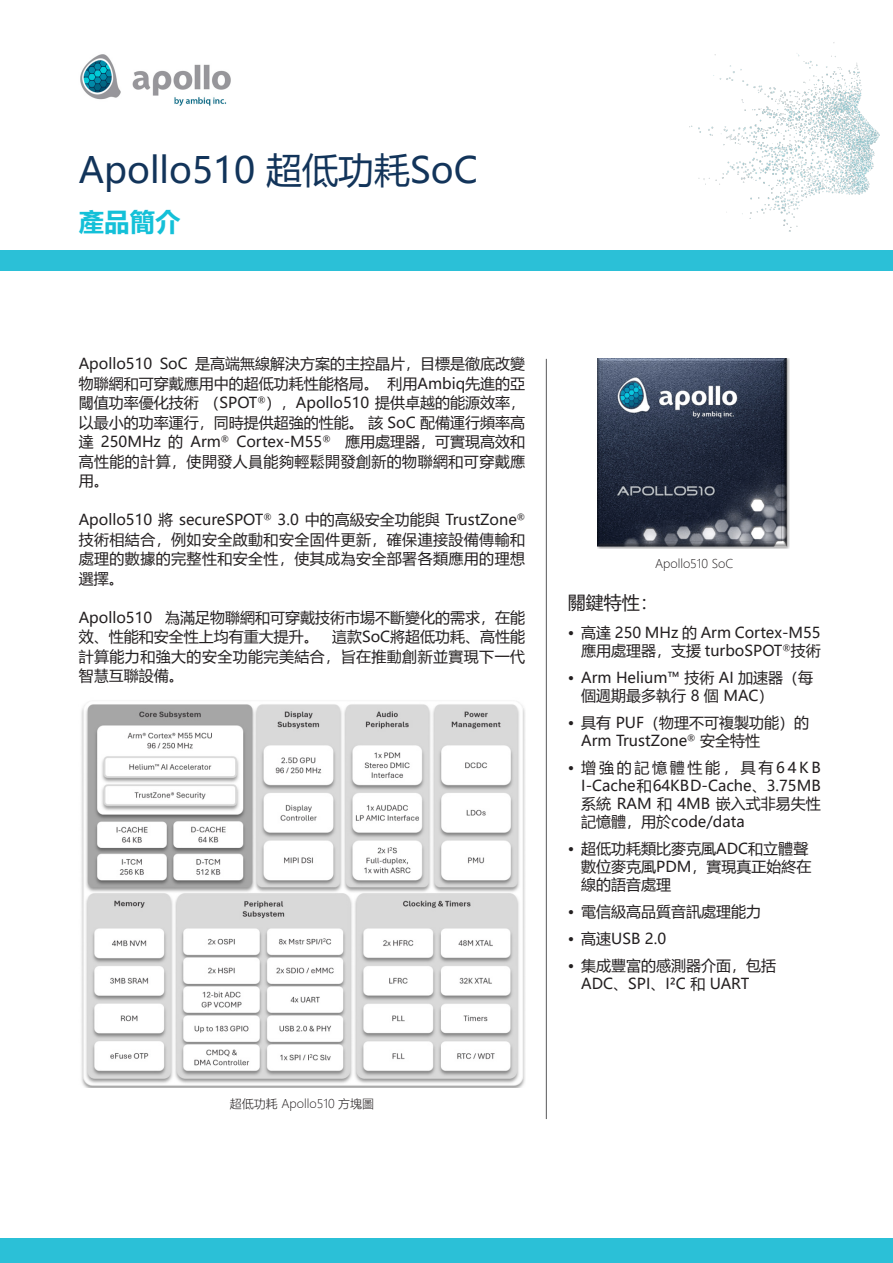
<style>
.page{position:relative;width:893px;height:1263px;background:#fff}
.page>*{position:absolute;margin:0;border:0;box-sizing:border-box;transform-origin:0 0}
.t1{font:36px "Microsoft Ya Hei";color:#12345a}
.t2{font:700 25.5px "Microsoft Ya Hei";color:#14c0d8}
.t3{font:18px "Microsoft Ya Hei";color:#231f20}
.t4{font:15px/19.5px "Microsoft Ya Hei";color:#231f20;text-align:justify}
.t5{font:300 12px "Microsoft Ya Hei";color:#231f20}
</style>
<div class="page">
<hr style="left:546px;top:359px;width:1px;height:760px;background:#57585a">
<img style="left:80px;top:54px;width:151px;height:52px">
<div style="left:0;top:250px;width:893px;height:21px;background:#2bc0d7"></div>
<div style="left:0;top:1238px;width:893px;height:25px;background:#2bc0d7"></div>
<img style="left:597px;top:359px;width:192px;height:190px">
<img style="left:81px;top:702px;width:444px;height:385px">
<img style="left:689px;top:42px;width:190px;height:189px">
<h1 class="t1" style="left:79px;top:145px;width:400px">Apollo510 超低功耗SoC</h1>
<h2 class="t2" style="left:79px;top:204px;width:103px">產品簡介</h2>
<p class="t4" style="left:79px;top:354px;width:448px">Apollo510 SoC 是高端無線解決方案的主控晶片，目標是徹底改變物聯網和可穿戴應用中的超低功耗性能格局。 利用Ambiq先進的亞閾值功率優化技術 （SPOT<sup>®</sup>），Apollo510 提供卓越的能源效率，以最小的功率運行，同時提供超強的性能。 該 SoC 配備運行頻率高達 250MHz 的 Arm<sup>®</sup> Cortex-M55<sup>®</sup> 應用處理器，可實現高效和高性能的計算，使開發人員能夠輕鬆開發創新的物聯網和可穿戴應用。</p>
<p class="t4" style="left:79px;top:510px;width:448px">Apollo510 將 secureSPOT<sup>®</sup> 3.0 中的高級安全功能與 TrustZone<sup>®</sup>技術相結合，例如安全啟動和安全固件更新，確保連接設備傳輸和處理的數據的完整性和安全性，使其成為安全部署各類應用的理想選擇。</p>
<p class="t4" style="left:79px;top:607px;width:448px">Apollo510 為滿足物聯網和可穿戴技術市場不斷變化的需求，在能效、性能和安全性上均有重大提升。 這款SoC將超低功耗、高性能計算能力和強大的安全功能完美結合，旨在推動創新並實現下一代智慧互聯設備。</p>
<p class="t5" style="left:230px;top:1096px;width:146px">超低功耗 Apollo510 方塊圖</p>
<p class="t5" style="left:655px;top:555px;width:80px">Apollo510 SoC</p>
<p class="t3" style="left:568px;top:590px;width:91px">關鍵特性：</p>
<p class="t4" style="left:568px;top:623px;width:254px;line-height:18px;text-align:right">• 高達 250 MHz 的 Arm Cortex-M55應用處理器，支援 turboSPOT<sup>®</sup>技術</p>
<p class="t4" style="left:581px;top:668px;width:233px;line-height:18px;text-indent:-14px">• Arm Helium™ 技術 AI 加速器（每個週期最多執行 8 個 MAC）</p>
<p class="t4" style="left:581px;top:713px;width:229px;line-height:18px;text-indent:-14px">• 具有 PUF（物理不可複製功能）的<br>Arm TrustZone<sup>®</sup> 安全特性</p>
<p class="t4" style="left:581px;top:758px;width:241px;line-height:18px;text-indent:-14px">• 增強的記憶體性能，具有64KB I-Cache 和 64KB D-Cache、3.75MB系統 RAM 和 4MB 嵌入式非易失性記憶體，用於code/data</p>
<p class="t4" style="left:581px;top:839px;width:232px;line-height:18px;text-align:left;text-indent:-14px">• 超低功耗類比麥克風ADC和立體聲數位麥克風PDM，實現真正始終在線的語音處理</p>
<p class="t4" style="left:568px;top:901px;width:195px">• 電信級高品質音訊處理能力</p>
<p class="t4" style="left:568px;top:928px;width:100px">• 高速USB 2.0</p>
<p class="t4" style="left:581px;top:956px;width:196px;line-height:18px;text-indent:-14px">• 集成豐富的感測器介面，包括<br>ADC、SPI、I²C 和 UART</p>
</div>
